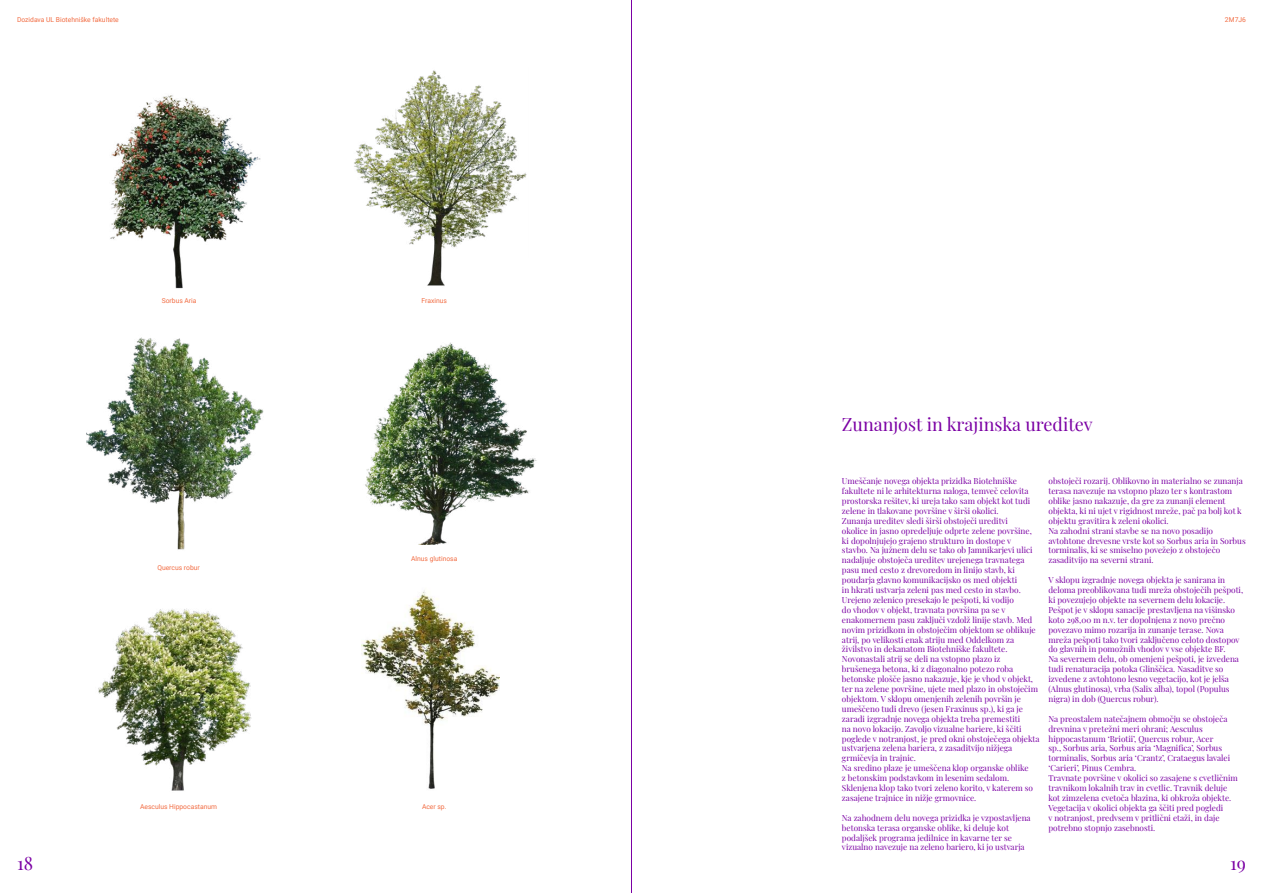
<style>
.page{position:relative;width:1263px;height:893px;background:#fff}
.page>*{position:absolute;margin:0;border:0;box-sizing:border-box;transform-origin:0 0}
.t1{font:18px "Playfair Display";color:#7b00a4}
.t2{font:8.25px/9.9px "Playfair Display";color:#7b00a4}
.t3{font:6.75px "Roboto";color:#f26c42}
</style>
<div class="page">
<hr style="left:631px;top:0;width:1px;height:893px;background:#7b00a4">
<img style="left:110px;top:95px;width:151px;height:193px">
<img style="left:354px;top:70px;width:173px;height:216px">
<img style="left:87px;top:337px;width:177px;height:213px">
<img style="left:365px;top:342px;width:172px;height:202px">
<img style="left:98px;top:608px;width:154px;height:183px">
<img style="left:362px;top:590px;width:137px;height:199px">
<p class="t3" style="left:17px;top:15px;width:103px">Dozidava UL Biotehniške fakultete</p>
<p class="t3" style="left:1225px;top:15px;width:22px">2M7J6</p>
<p class="t3" style="left:162px;top:296px;width:36px">Sorbus Aria</p>
<p class="t3" style="left:157px;top:563px;width:44px">Quercus robur</p>
<p class="t3" style="left:422px;top:296px;width:27px">Fraxinus</p>
<p class="t3" style="left:411px;top:554px;width:48px">Alnus glutinosa</p>
<p class="t3" style="left:140px;top:802px;width:79px">Aesculus Hippocastanum</p>
<p class="t3" style="left:422px;top:802px;width:26px">Acer sp.</p>
<h1 class="t1" style="left:842px;top:410px;width:252px">Zunanjost in krajinska ureditev</h1>
<p class="t2" style="left:842px;top:475px;width:199px">Umeščanje novega objekta prizidka Biotehniške fakultete ni le arhitekturna naloga, temveč celovita prostorska rešitev, ki ureja tako sam objekt kot tudi zelene in tlakovane površine v širši okolici.<br>Zunanja ureditev sledi širši obstoječi ureditvi<br>okolice in jasno opredeljuje odprte zelene površine, ki dopolnjujejo grajeno strukturo in dostope v<br>stavbo. Na južnem delu se tako ob Jamnikarjevi ulici nadaljuje obstoječa ureditev urejenega travnatega pasu med cesto z drevoredom in linijo stavb, ki poudarja glavno komunikacijsko os med objekti<br>in hkrati ustvarja zeleni pas med cesto in stavbo.<br>Urejeno zelenico presekajo le pešpoti, ki vodijo<br>do vhodov v objekt, travnata površina pa se v enakomernem pasu zaključi vzdolž linije stavb. Med novim prizidkom in obstoječim objektom se oblikuje atrij, po velikosti enak atriju med Oddelkom za živilstvo in dekanatom Biotehniške fakultete.<br>Novonastali atrij se deli na vstopno plazo iz brušenega betona, ki z diagonalno potezo roba betonske plošče jasno nakazuje, kje je vhod v objekt, ter na zelene površine, ujete med plazo in obstoječim objektom. V sklopu omenjenih zelenih površin je umeščeno tudi drevo (jesen Fraxinus sp.), ki ga je zaradi izgradnje novega objekta treba premestiti<br>na novo lokacijo. Zavoljo vizualne bariere, ki ščiti poglede v notranjost, je pred okni obstoječega objekta ustvarjena zelena bariera, z zasaditvijo nižjega grmičevja in trajnic.<br>Na sredino plaze je umeščena klop organske oblike<br>z betonskim podstavkom in lesenim sedalom.<br>Sklenjena klop tako tvori zeleno korito, v katerem so zasajene trajnice in nižje grmovnice.</p>
<p class="t2" style="left:842px;top:812px;width:190px">Na zahodnem delu novega prizidka je vzpostavljena betonska terasa organske oblike, ki deluje kot podaljšek programa jedilnice in kavarne ter se vizualno navezuje na zeleno bariero, ki jo ustvarja</p>
<p class="t2" style="left:1048px;top:475px;width:199px">obstoječi rozarij. Oblikovno in materialno se zunanja terasa navezuje na vstopno plazo ter s kontrastom oblike jasno nakazuje, da gre za zunanji element objekta, ki ni ujet v rigidnost mreže, pač pa bolj kot k objektu gravitira k zeleni okolici.<br>Na zahodni strani stavbe se na novo posadijo avtohtone drevesne vrste kot so Sorbus aria in Sorbus torminalis, ki se smiselno povežejo z obstoječo zasaditvijo na severni strani.</p>
<p class="t2" style="left:1048px;top:574px;width:196px">V sklopu izgradnje novega objekta je sanirana in deloma preoblikovana tudi mreža obstoječih pešpoti, ki povezujejo objekte na severnem delu lokacije.<br>Pešpot je v sklopu sanacije prestavljena na višinsko koto 298,00 m n.v. ter dopolnjena z novo prečno povezavo mimo rozarija in zunanje terase. Nova mreža pešpoti tako tvori zaključeno celoto dostopov do glavnih in pomožnih vhodov v vse objekte BF.<br>Na severnem delu, ob omenjeni pešpoti, je izvedena tudi renaturacija potoka Glinščica. Nasaditve so izvedene z avtohtono lesno vegetacijo, kot je jelša (Alnus glutinosa), vrba (Salix alba), topol (Populus nigra) in dob (Quercus robur).</p>
<p class="t2" style="left:1048px;top:713px;width:191px">Na preostalem natečajnem območju se obstoječa drevnina v pretežni meri ohrani; Aesculus hippocastanum ‘Briotii’, Quercus robur, Acer<br>sp., Sorbus aria, Sorbus aria ‘Magnifica’, Sorbus torminalis, Sorbus aria ‘Crantz’, Crataegus lavalei ‘Carieri’, Pinus Cembra.<br>Travnate površine v okolici so zasajene s cvetličnim travnikom lokalnih trav in cvetlic. Travnik deluje kot zimzelena cvetoča blazina, ki obkroža objekte.<br>Vegetacija v okolici objekta ga ščiti pred pogledi<br>v notranjost, predvsem v pritlični etaži, in daje potrebno stopnjo zasebnosti.</p>
<h1 class="t1" style="left:17px;top:849px;width:18px">18</h1>
<h1 class="t1" style="left:1230px;top:849px;width:17px">19</h1>
</div>
